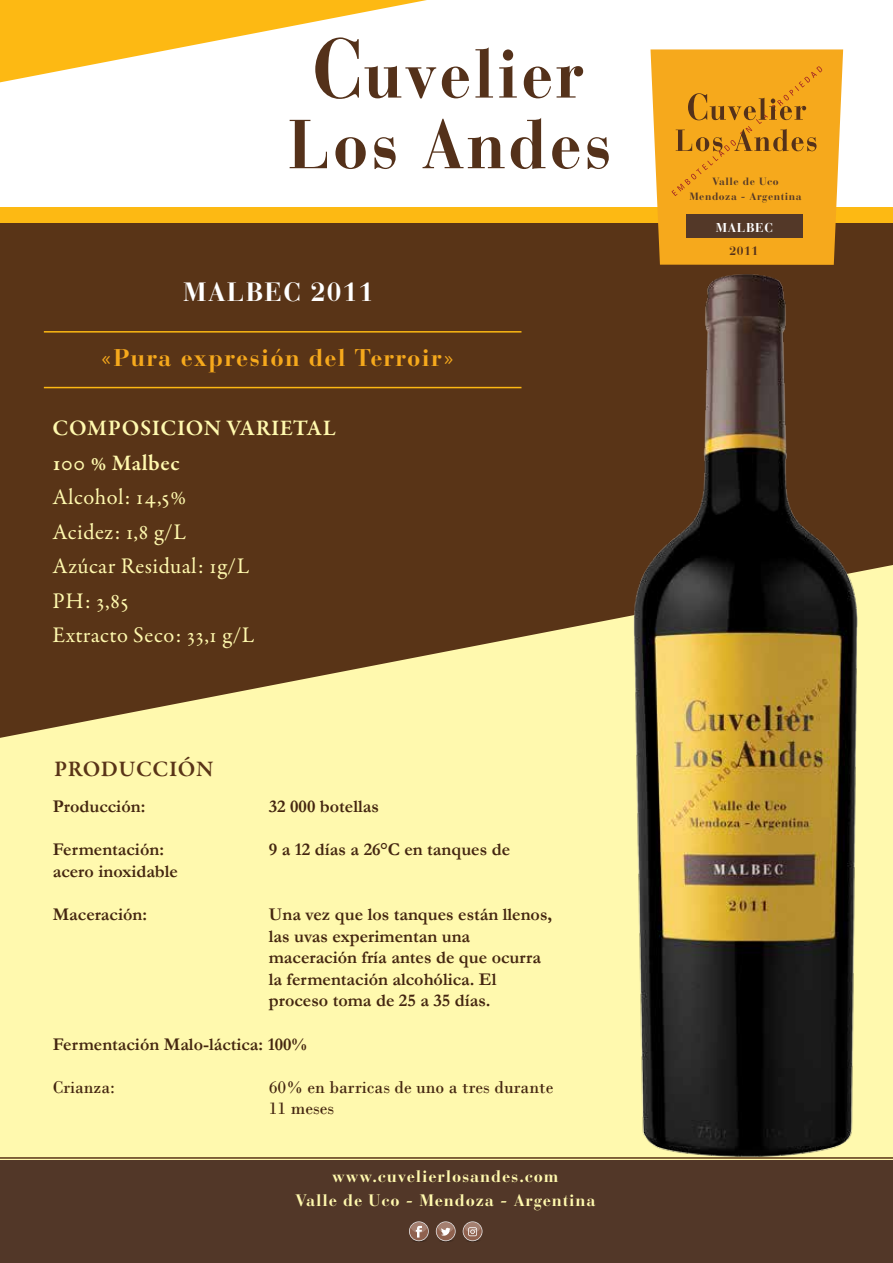
<style>
.page{position:relative;width:893px;height:1263px;background:#fff}
.page>*{position:absolute;margin:0;border:0;box-sizing:border-box;transform-origin:0 0}
.t1{font:700 26.25px "Bauer Bodoni";letter-spacing:.05em;color:#fff}
.t2{font:700 24px "Bauer Bodoni";letter-spacing:.05em;color:#f6a91c}
.t3{font:22.5px/34.5px "Garamond Premr Pro";letter-spacing:.02em;color:#fff9ae}
.t4{font:600 22.5px/34.5px "Garamond Premr Pro";letter-spacing:.025em;color:#fff9ae}
.t5{font:600 22.5px "Garamond Premr Pro";letter-spacing:.02em;color:#593417}
.t6{font:700 18px/21.6px "Garamond";color:#442610}
.t7{font:18px/21.6px "Bodoni";color:#442610}
.t8{font:700 16.5px/24px "Bauer Bodoni";letter-spacing:.05em;color:#fff9ae;text-align:center}
.t9{font:700 12.75px "Bauer Bodoni";letter-spacing:.05em;color:#fff}
.t10{font:700 12.15px "Bauer Bodoni";color:#54311a}
.t11{font:700 10.5px/15px "Bauer Bodoni";letter-spacing:.05em;color:#533828;text-align:center}
</style>
<div class="page">
<div style="left:0;top:1029px;width:893px;height:234px;background:#523728"></div>
<div style="left:0;top:218px;width:892px;height:942px;background:#fff9ae"></div>
<svg style="left:0;top:222px;width:893px;height:516px;background:#6c4a28"></svg>
<svg style="left:475px;top:47px;width:18px;height:51px"></svg>
<svg style="left:499px;top:49px;width:18px;height:49px"></svg>
<svg style="left:524px;top:66px;width:27px;height:32px"></svg>
<svg style="left:557px;top:66px;width:26px;height:32px"></svg>
<svg style="left:290px;top:120px;width:37px;height:48px"></svg>
<svg style="left:335px;top:137px;width:31px;height:32px"></svg>
<svg style="left:374px;top:137px;width:22px;height:32px"></svg>
<svg style="left:423px;top:119px;width:82px;height:49px"></svg>
<svg style="left:511px;top:118px;width:34px;height:51px"></svg>
<svg style="left:552px;top:137px;width:27px;height:32px"></svg>
<svg style="left:587px;top:137px;width:22px;height:32px"></svg>
<svg style="left:0;top:0;width:469px;height:99px"></svg>
<hr style="left:0;top:1157px;width:893px;height:2px;background:#593417">
<div style="left:0;top:207px;width:893px;height:15px;background:#fdb913"></div>
<hr style="left:44px;top:331px;width:477px;height:2px;background:#fdb913">
<hr style="left:44px;top:387px;width:477px;height:1px;background:#fdb913">
<svg style="left:650px;top:49px;width:193px;height:212px;background:#eca323"></svg>
<hr style="left:462px;top:1239px;width:22px;height:3px;background:#000;border-radius:50%">
<svg style="left:463px;top:1222px;width:19px;height:18px"></svg>
<hr style="left:408px;top:1239px;width:22px;height:3px;background:#000;border-radius:50%">
<svg style="left:409px;top:1221px;width:20px;height:20px"></svg>
<svg style="left:410px;top:1222px;width:18px;height:18px"></svg>
<hr style="left:435px;top:1239px;width:22px;height:3px;background:#000;border-radius:50%">
<svg style="left:436px;top:1221px;width:20px;height:20px"></svg>
<svg style="left:437px;top:1222px;width:18px;height:18px"></svg>
<div style="left:687px;top:215px;width:116px;height:23px;background:#533828"></div>
<img style="left:587px;top:261px;width:292px;height:924px">
<h1 class="t1" style="left:183px;top:276px;width:192px">MALBEC 2011</h1>
<h2 class="t2" style="left:100px;top:344px;width:356px">«Pura expresión del Terroir»</h2>
<p class="t4" style="left:53px;top:411px;width:285px">COMPOSICION VARIETAL<br>100 % Malbec</p>
<p class="t3" style="left:53px;top:480px;width:203px">Alcohol: 14,5%<br>Acidez: 1,8 g/L<br>Azúcar Residual: 1g/L<br>PH: 3,85<br>Extracto Seco: 33,1 g/L</p>
<p class="t5" style="left:54px;top:755px;width:161px">PRODUCCIÓN</p>
<p class="t6" style="left:53px;top:795px;width:94px">Producción:</p>
<p class="t6" style="left:269px;top:795px;width:112px">32 000 botellas</p>
<p class="t6" style="left:53px;top:839px;width:113px">Fermentación:</p>
<p class="t6" style="left:269px;top:839px;width:243px">9 a 12 días a 26°C en tanques de</p>
<p class="t6" style="left:53px;top:860px;width:127px">acero inoxidable</p>
<p class="t6" style="left:53px;top:903px;width:96px">Maceración:</p>
<p class="t6" style="left:269px;top:903px;width:285px">Una vez que los tanques están llenos, las uvas experimentan una maceración fría antes de que ocurra la fermentación alcohólica. El proceso toma de 25 a 35 días.</p>
<p class="t6" style="left:53px;top:1033px;width:255px">Fermentación Malo-láctica: 100%</p>
<p class="t7" style="left:53px;top:1076px;width:64px">Crianza:</p>
<p class="t7" style="left:269px;top:1076px;width:286px">60% en barricas de uno a tres durante<br>11 meses</p>
<p class="t8" style="left:295px;top:1165px;width:302px">www.cuvelierlosandes.com<br>Valle de Uco - Mendoza - Argentina</p>
<p class="t11" style="left:689px;top:174px;width:114px">Valle de Uco<br>Mendoza - Argentina</p>
<p class="t9" style="left:716px;top:220px;width:59px">MALBEC</p>
<p class="t10" style="left:729px;top:244px;width:30px">2011</p>
</div>
